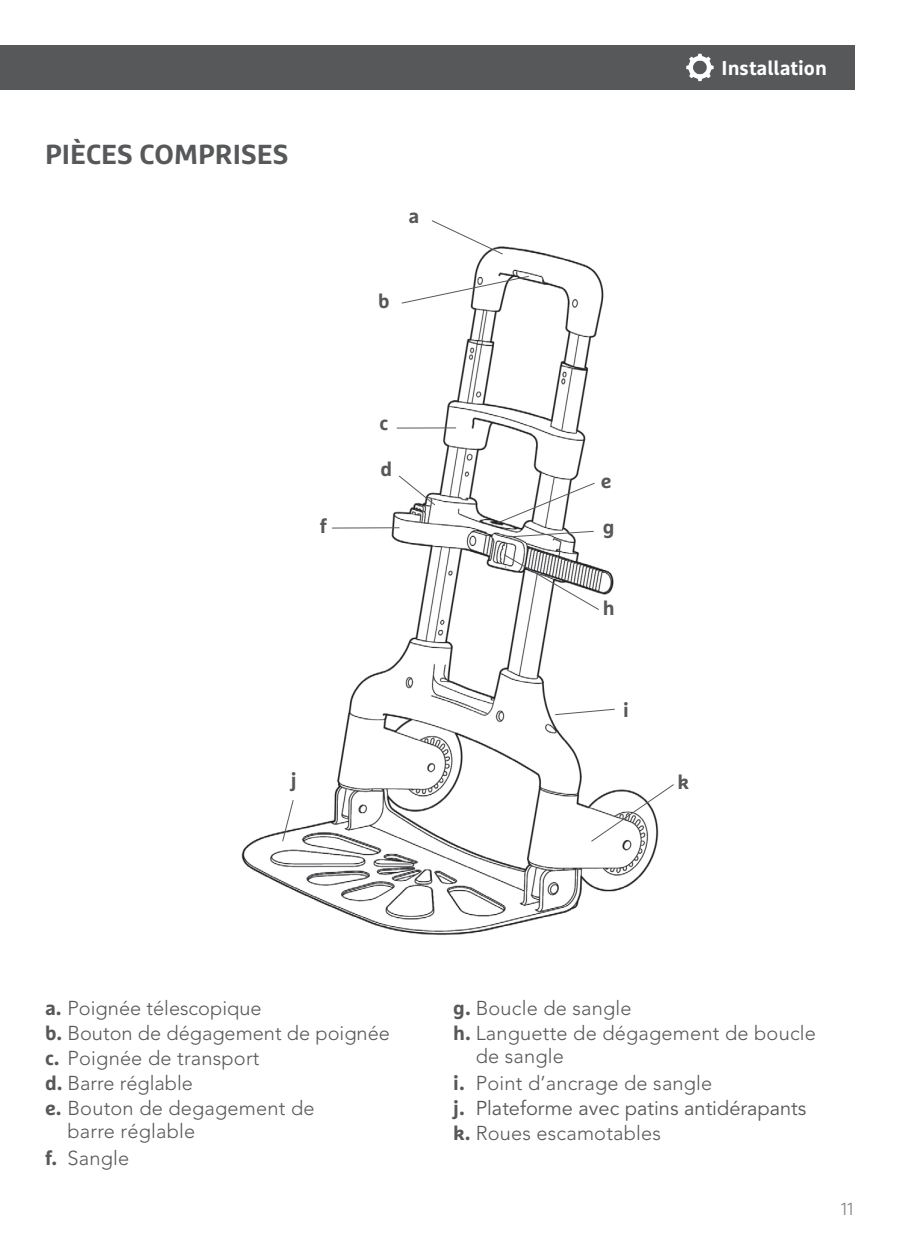
<style>
.page{position:relative;width:900px;height:1260px;background:#fff}
.page>*{position:absolute;margin:0;border:0;box-sizing:border-box;transform-origin:0 0}
.H1_Heading{font:700 27.5px "Marselis OT";color:#57585a}
.t1{font:300 20px/22.5px "Avenir";letter-spacing:.01em;color:#57585a}
.t2{font:20px "Avenir";color:#57585a}
.t3{font:700 20px "Marselis OT";color:#fff}
.t4{font:700 20px "Marselis OT";color:#57585a}
.t5{font:300 17.5px "Marselis OT";color:#828487}
.s1{font-family:"Marselis OT";font-weight:700}
</style>
<div class="page">
<div style="left:0;top:45px;width:855px;height:45px;background:#57585a"></div>
<svg style="left:686px;top:54px;width:28px;height:27px"></svg>
<img style="left:241px;top:246px;width:417px;height:689px">
<svg style="left:431px;top:220px;width:73px;height:35px"></svg>
<svg style="left:401px;top:275px;width:129px;height:29px"></svg>
<hr style="left:397px;top:427px;width:59px;height:2px;background:#57585a">
<svg style="left:398px;top:475px;width:38px;height:31px"></svg>
<svg style="left:496px;top:482px;width:100px;height:42px"></svg>
<hr style="left:332px;top:527px;width:67px;height:1px;background:#57585a">
<svg style="left:505px;top:530px;width:90px;height:8px"></svg>
<svg style="left:503px;top:554px;width:97px;height:57px"></svg>
<svg style="left:554px;top:708px;width:62px;height:8px"></svg>
<svg style="left:282px;top:799px;width:12px;height:43px"></svg>
<svg style="left:590px;top:783px;width:84px;height:60px"></svg>
<p class="H1_Heading" style="left:45px;top:138px;width:245px">PIÈCES COMPRISES</p>
<p class="t4" style="left:408px;top:204px;width:12px">a</p>
<p class="t4" style="left:378px;top:289px;width:13px">b</p>
<p class="t4" style="left:380px;top:411px;width:10px">c</p>
<p class="t4" style="left:381px;top:456px;width:13px">d</p>
<p class="t4" style="left:601px;top:469px;width:12px">e</p>
<p class="t4" style="left:320px;top:513px;width:9px">f</p>
<p class="t4" style="left:603px;top:514px;width:13px">g</p>
<p class="t4" style="left:603px;top:596px;width:13px">h</p>
<p class="t4" style="left:291px;top:768px;width:7px">j</p>
<p class="t4" style="left:623px;top:698px;width:7px">i</p>
<p class="t3" style="left:722px;top:55px;width:107px">Installation</p>
<p class="t4" style="left:678px;top:770px;width:13px">k</p>
<p class="t1" style="left:45px;top:997px;width:218px"><span class="s1">a.</span> Poignée télescopique</p>
<p class="t1" style="left:45px;top:1022px;width:346px"><span class="s1">b.</span> Bouton de dégagement de poignée</p>
<p class="t1" style="left:45px;top:1047px;width:216px"><span class="s1">c.</span> Poignée de transport</p>
<p class="t1" style="left:45px;top:1072px;width:150px"><span class="s1">d.</span> Barre réglable</p>
<p class="t1" style="left:68px;top:1097px;width:249px;text-indent:-22px"><span class="s1">e.</span> Bouton de degagement de barre réglable</p>
<p class="t1" style="left:45px;top:1147px;width:86px"><span class="s1">f.</span> Sangle</p>
<p class="t1" style="left:453px;top:997px;width:180px"><span class="s1">g.</span> Boucle de sangle</p>
<p class="t1" style="left:476px;top:1022px;width:342px;text-indent:-22px"><span class="s1">h.</span> Languette de dégagement de boucle de sangle</p>
<p class="t1" style="left:453px;top:1072px;width:261px"><span class="s1">i.</span> Point d’ancrage de sangle</p>
<p class="t2" style="left:453px;top:1097px;width:355px"><span class="s1">j.</span> Plateforme avec patins antidérapants</p>
<p class="t1" style="left:453px;top:1122px;width:209px"><span class="s1">k.</span> Roues escamotables</p>
<p class="t5" style="left:841px;top:1198px;width:14px">11</p>
</div>
